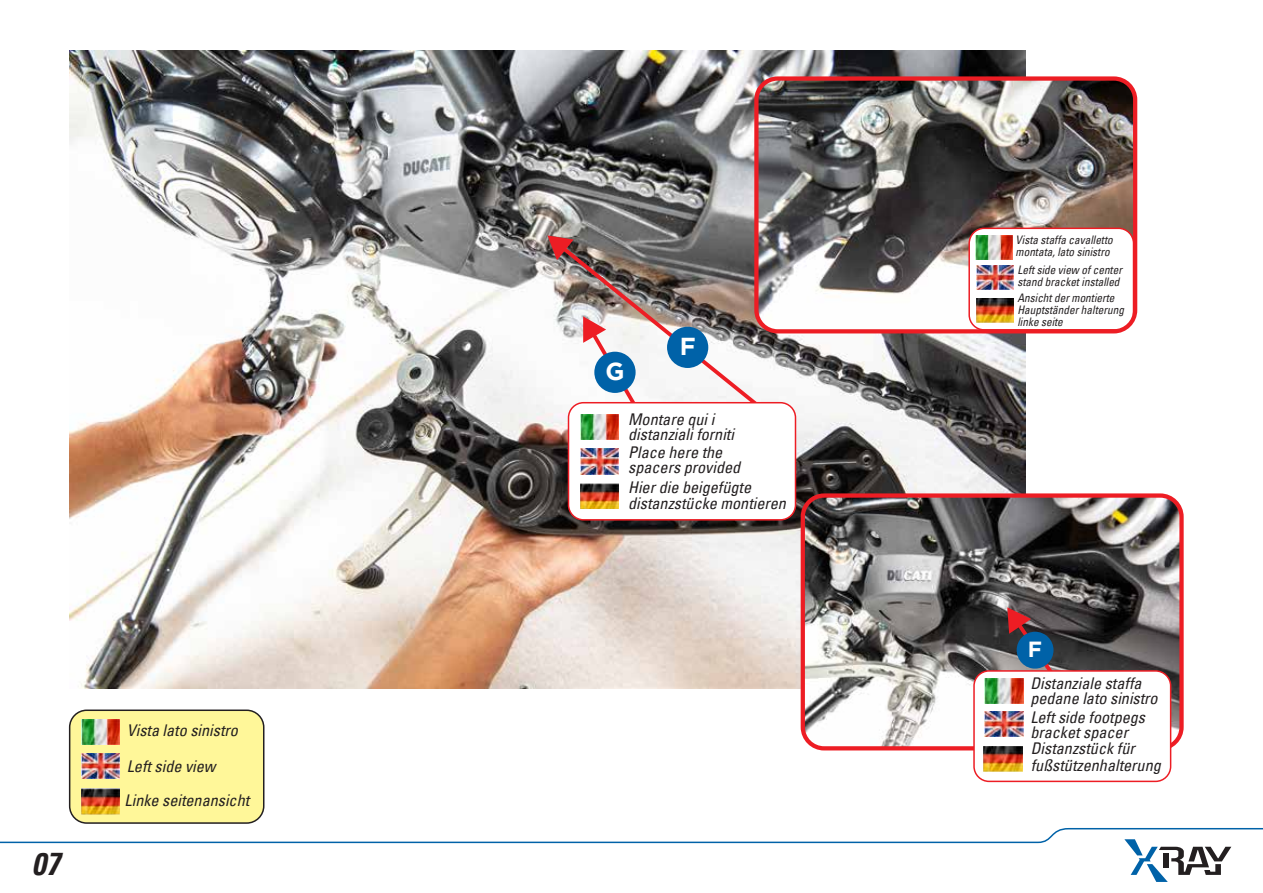
<style>
.page{position:relative;width:1263px;height:893px;background:#fff}
.page>*{position:absolute;margin:0;border:0;box-sizing:border-box;transform-origin:0 0}
.t1{font:italic 700 condensed 31.5px "Univers LT";color:#231f20}
.t2{font:700 24.45px "Gotham";color:#fff}
.t3{font:700 21.9px "Gotham";color:#fff}
.t4{font:italic condensed 16.2px/15px "Univers LT";color:#231f20}
.t5{font:italic condensed 11.85px/12px "Univers LT";color:#231f20;scale:.95 1}
</style>
<div class="page">
<img style="left:70px;top:51px;width:955px;height:637px">
<img style="left:756px;top:79px;width:378px;height:251px">
<img style="left:803px;top:497px;width:376px;height:250px">
<svg style="left:0;top:828px;width:1263px;height:54px"></svg>
<div style="left:1163px;top:853px;width:6px;height:14px;background:#231f20"></div>
<img style="left:547px;top:235px;width:227px;height:184px">
<div style="left:568px;top:403px;width:227px;height:117px;background:#fff;border-radius:15px"></div>
<div style="left:568px;top:402px;width:228px;height:119px;border:2px solid #ed1d24;border-radius:15px"></div>
<img style="left:580px;top:414px;width:39px;height:25px">
<div style="left:969px;top:228px;width:164px;height:102px;background:#fff;border-radius:15px"></div>
<div style="left:968px;top:228px;width:166px;height:103px;border:2px solid #ed1d24;border-radius:15px"></div>
<svg style="left:1007px;top:607px;width:48px;height:63px;background:#734a4d"></svg>
<div style="left:70px;top:710px;width:194px;height:113px;background:#fff799;border-radius:17px"></div>
<div style="left:69px;top:709px;width:195px;height:115px;border:2px solid #231f20;border-radius:17px"></div>
<img style="left:81px;top:719px;width:38px;height:25px">
<img style="left:81px;top:789px;width:38px;height:25px">
<img style="left:580px;top:484px;width:39px;height:25px">
<img style="left:976px;top:298px;width:37px;height:24px">
<img style="left:81px;top:754px;width:38px;height:25px">
<img style="left:580px;top:449px;width:39px;height:25px">
<img style="left:976px;top:265px;width:37px;height:24px">
<div style="left:667px;top:327px;width:41px;height:41px;background:#0062a8;border-radius:50%"></div>
<div style="left:1017px;top:632px;width:36px;height:37px;background:#0062a8;border-radius:50%"></div>
<div style="left:594px;top:352px;width:42px;height:41px;background:#0062a8;border-radius:50%"></div>
<img style="left:975px;top:235px;width:37px;height:24px">
<div style="left:754px;top:76px;width:383px;height:257px;border:4px solid #ed1d24;border-radius:21px"></div>
<div style="left:801px;top:493px;width:383px;height:257px;border:4px solid #ed1d24;border-radius:21px"></div>
<div style="left:974px;top:671px;width:196px;height:110px;background:#fff;border-radius:15px"></div>
<div style="left:973px;top:670px;width:198px;height:112px;border:2px solid #ed1d24;border-radius:15px"></div>
<img style="left:985px;top:678px;width:38px;height:25px">
<img style="left:985px;top:711px;width:38px;height:25px">
<img style="left:984px;top:746px;width:38px;height:25px">
<h1 class="t1" style="left:32px;top:844px;width:29px">07</h1>
<p class="t4" style="left:127px;top:722px;width:113px">Vista lato sinistro</p>
<p class="t4" style="left:125px;top:749px;width:126px;line-height:34px">Left side view<br>Linke seitenansicht</p>
<h2 class="t2" style="left:605px;top:357px;width:21px">G</h2>
<h2 class="t2" style="left:680px;top:332px;width:17px">F</h2>
<p class="t4" style="left:628px;top:412px;width:107px">Montare qui i distanziali forniti</p>
<p class="t4" style="left:628px;top:445px;width:114px">Place here the spacers provided</p>
<p class="t4" style="left:628px;top:479px;width:159px;line-height:16.5px">Hier die beigefügte distanzstücke montieren</p>
<p class="t5" style="left:1016px;top:234px;width:104px">Vista staffa cavalletto montata, lato sinistro</p>
<p class="t5" style="left:1017px;top:264px;width:112px">Left side view of center stand bracket installed</p>
<p class="t5" style="left:1017px;top:292px;width:114px">Ansicht der montierte<br>Hauptständer halterung linke seite</p>
<h3 class="t3" style="left:1028px;top:636px;width:16px">F</h3>
<p class="t4" style="left:1030px;top:676px;width:129px">Distanziale staffa pedane lato sinistro</p>
<p class="t4" style="left:1030px;top:709px;width:116px">Left side footpegs bracket spacer</p>
<p class="t4" style="left:1031px;top:740px;width:132px;line-height:16.5px">Distanzstück für fußstützenhalterung</p>
</div>
